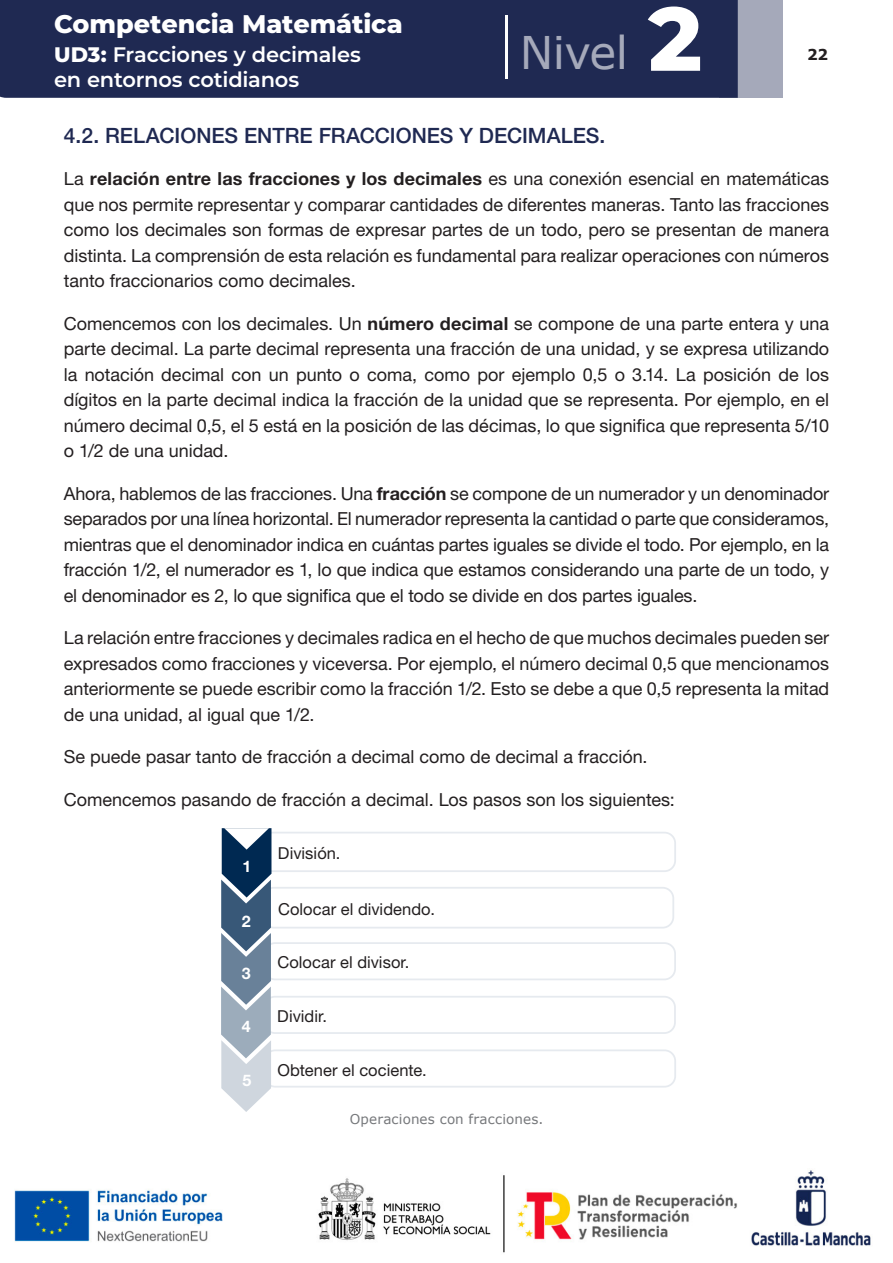
<style>
.page{position:relative;width:893px;height:1263px;background:#fff}
.page>*{position:absolute;margin:0;border:0;box-sizing:border-box;transform-origin:0 0}
.t1{font:45px "Verdana";letter-spacing:-.015em;color:#a5a9ba}
.t2{font:800 25.5px "Montserrat";letter-spacing:-.005em;color:#fff}
.t3{font:600 21px/25.2px "Montserrat";letter-spacing:-.01em;color:#fff}
._1_1__TITULO{font:500 21px "Helvetica Neue LT";color:#1f2952}
.t4{font:18px/25.5px "Helvetica Neue LT 55 Rm";color:#231f20;text-align:justify}
.t5{font:16.5px "Helvetica Neue LT 55 Rm";letter-spacing:.005em;color:#231f20}
.t6{font:16.05px "Helvetica Neue LT 75 Bd";color:#fff}
.t7{font:700 15px "Verdana";color:#231f20}
.PIE_DE_FOTO{font:13.5px "Verdana";letter-spacing:.01em;color:#76787b}
.s1{font-family:"Montserrat";font-weight:800;font-size:90px;color:#fff}
.s2{font-weight:800}
.s3{font-family:"Helvetica Neue LT 75 Bd"}
</style>
<div class="page">
<img style="left:14px;top:1170px;width:857px;height:83px">
<div style="left:719px;top:0;width:63px;height:98px;background:#a5a9ba"></div>
<div style="left:0;top:0;width:738px;height:98px;background:#1f2952"></div>
<hr style="left:505px;top:16px;width:2px;height:63px;background:#fff">
<div style="left:264px;top:1049px;width:412px;height:38px;border:2px solid #e6eaef;border-radius:11px"></div>
<div style="left:263px;top:996px;width:413px;height:38px;border:2px solid #e6eaef;border-radius:11px"></div>
<div style="left:264px;top:942px;width:412px;height:38px;border:2px solid #e6eaef;border-radius:11px"></div>
<div style="left:262px;top:887px;width:412px;height:41px;border:2px solid #e6eaef;border-radius:11px"></div>
<div style="left:261px;top:832px;width:415px;height:40px;border:2px solid #e6eaef;border-radius:11px"></div>
<svg style="left:221px;top:828px;width:50px;height:284px;background:#8195a9"></svg>
<h1 class="t1" style="left:520px;top:22px;width:184px">Nivel <span class="s1">2</span></h1>
<h2 class="t2" style="left:54px;top:5px;width:350px">Competencia Matemática</h2>
<p class="t3" style="left:54px;top:41px;width:309px"><span class="s2">UD3:</span> Fracciones y decimales en entornos cotidianos</p>
<p class="_1_1__TITULO" style="left:64px;top:123px;width:543px">4.2. RELACIONES ENTRE FRACCIONES Y DECIMALES.</p>
<p class="t4" style="left:64px;top:165px;width:767px">La <span class="s3">relación entre las fracciones y los decimales</span> es una conexión esencial en matemáticas que nos permite representar y comparar cantidades de diferentes maneras. Tanto las fracciones como los decimales son formas de expresar partes de un todo, pero se presentan de manera distinta. La comprensión de esta relación es fundamental para realizar operaciones con números tanto fraccionarios como decimales.</p>
<p class="t4" style="left:64px;top:310px;width:767px">Comencemos con los decimales. Un <span class="s3">número decimal</span> se compone de una parte entera y una parte decimal. La parte decimal representa una fracción de una unidad, y se expresa utilizando la notación decimal con un punto o coma, como por ejemplo 0,5 o 3.14. La posición de los dígitos en la parte decimal indica la fracción de la unidad que se representa. Por ejemplo, en el número decimal 0,5, el 5 está en la posición de las décimas, lo que significa que representa 5/10 o 1/2 de una unidad.</p>
<p class="t4" style="left:64px;top:480px;width:767px">Ahora, hablemos de las fracciones. Una <span class="s3">fracción</span> se compone de un numerador y un denominador separados por una línea horizontal. El numerador representa la cantidad o parte que consideramos, mientras que el denominador indica en cuántas partes iguales se divide el todo. Por ejemplo, en la fracción 1/2, el numerador es 1, lo que indica que estamos considerando una parte de un todo, y el denominador es 2, lo que significa que el todo se divide en dos partes iguales.</p>
<p class="t4" style="left:64px;top:625px;width:767px">La relación entre fracciones y decimales radica en el hecho de que muchos decimales pueden ser expresados como fracciones y viceversa. Por ejemplo, el número decimal 0,5 que mencionamos anteriormente se puede escribir como la fracción 1/2. Esto se debe a que 0,5 representa la mitad de una unidad, al igual que 1/2.</p>
<p class="t4" style="left:64px;top:744px;width:585px">Se puede pasar tanto de fracción a decimal como de decimal a fracción.</p>
<p class="t4" style="left:64px;top:786px;width:613px">Comencemos pasando de fracción a decimal. Los pasos son los siguientes:</p>
<p class="t7" style="left:807px;top:44px;width:23px">22</p>
<p class="t6" style="left:243px;top:857px;width:10px">1</p>
<p class="t6" style="left:242px;top:911px;width:10px">2</p>
<p class="t6" style="left:242px;top:963px;width:10px">3</p>
<p class="t6" style="left:242px;top:1016px;width:10px">4</p>
<p class="t6" style="left:243px;top:1070px;width:10px">5</p>
<p class="t5" style="left:278px;top:843px;width:64px">División.</p>
<p class="t5" style="left:278px;top:899px;width:158px">Colocar el dividendo.</p>
<p class="t5" style="left:277px;top:952px;width:134px">Colocar el divisor.</p>
<p class="t5" style="left:277px;top:1006px;width:51px">Dividir.</p>
<p class="t5" style="left:277px;top:1059px;width:151px">Obtener el cociente.</p>
<p class="PIE_DE_FOTO" style="left:350px;top:1110px;width:195px">Operaciones con fracciones.</p>
</div>
